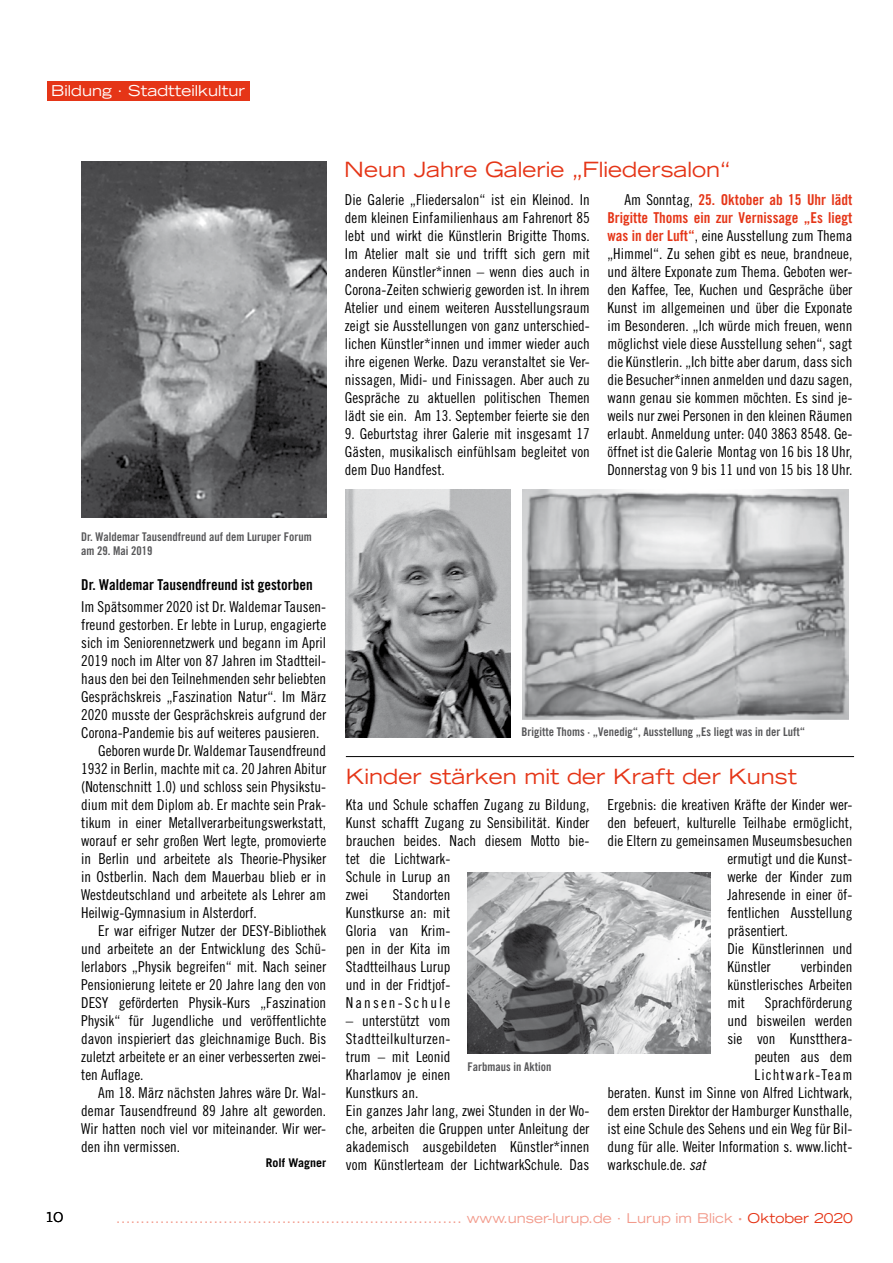
<style>
.page{position:relative;width:893px;height:1263px;background:#fff}
.page>*{position:absolute;margin:0;border:0;box-sizing:border-box;transform-origin:0 0}
.t1{font:expanded 21px "Trade Gothic LH";color:#e53517}
.t2{font:15px/18px "Trade Gothic Cond Eighteen";color:#000;text-align:justify}
.t3{font:15px/18px "Trade Gothic Bold Cond Twenty";color:#e53517;text-align:right}
.t4{font:15px "Trade Gothic Bold Cond Twenty";color:#000}
.t5{font:expanded 15px "Trade Gothic LH";color:#fff}
.t6{font:15px "Trade Gothic Cond Eighteen";letter-spacing:.075em;color:#000}
.t7{font:expanded 13.5px "Trade Gothic LH";color:#f29a8b}
.t8{font:expanded 13.5px "Trade Gothic LH";color:#000}
.t9{font:12px/14.4px "Trade Gothic Bold Cond Twenty";color:#58585a}
.t10{font:700 12px "Trade Gothic";color:#000}
.s1{font-family:"Trade Gothic Cond Eighteen";color:#000}
.s2{font-family:"Trade Gothic Bold Cond Twenty";color:#e53517}
.s3{font-family:"Trade Gothic Cond Eighteen Obl"}
.s4{font-weight:700}
.s5{color:#e53517}
</style>
<div class="page">
<div style="left:47px;top:81px;width:202px;height:20px;background:#e53517"></div>
<img style="left:81px;top:162px;width:246px;height:355px">
<img style="left:522px;top:490px;width:326px;height:229px">
<img style="left:346px;top:490px;width:164px;height:247px">
<img style="left:467px;top:872px;width:243px;height:182px">
<hr style="left:346px;top:756px;width:508px;height:1px;background:#000">
<p class="t5" style="left:51px;top:81px;width:195px">Bildung · Stadtteilkultur</p>
<h1 class="t1" style="left:344px;top:155px;width:388px">Neun Jahre Galerie „Fliedersalon“</h1>
<p class="t3" style="left:607px;top:191px;width:247px"><span class="s1">Am Sonntag,</span> 25. Oktober ab 15 Uhr lädt<br>Brigitte Thoms ein zur Vernissage „Es liegt</p>
<p class="t2" style="left:607px;top:227px;width:247px"><span class="s2">was in der Luft“</span>, eine Ausstellung zum Thema „Himmel“. Zu sehen gibt es neue, brandneue, und ältere Exponate zum Thema. Geboten wer&shy;den Kaffee, Tee, Kuchen und Gespräche über Kunst im allgemeinen und über die Exponate im Besonderen. „Ich würde mich freuen, wenn möglichst viele diese Ausstellung sehen“, sagt die Künstlerin. „Ich bitte aber darum, dass sich die Besucher*innen anmelden und dazu sagen, wann genau sie kommen möchten. Es sind je&shy;weils nur zwei Personen in den kleinen Räumen erlaubt. Anmeldung unter: 040 3863 8548. Ge&shy;öffnet ist die Galerie Montag von 16 bis 18 Uhr, Donnerstag von 9 bis 11 und von 15 bis 18 Uhr.</p>
<p class="t2" style="left:345px;top:191px;width:247px">Die Galerie „Fliedersalon“ ist ein Kleinod. In dem kleinen Einfamilienhaus am Fahrenort 85 lebt und wirkt die Künstlerin Brigitte Thoms.<br>Im Atelier malt sie und trifft sich gern mit anderen Künstler*innen – wenn dies auch in Corona-Zeiten schwierig geworden ist. In ihrem Atelier und einem weiteren Ausstellungsraum zeigt sie Ausstellungen von ganz unterschied&shy;lichen Künstler*innen und immer wieder auch ihre eigenen Werke. Dazu veranstaltet sie Ver&shy;nissagen, Midi- und Finissagen. Aber auch zu Gespräche zu aktuellen politischen Themen lädt sie ein. Am 13. September feierte sie den</p>
<p class="t2" style="left:345px;top:425px;width:247px">9. Geburtstag ihrer Galerie mit insgesamt 17<br>Gästen, musikalisch einfühlsam begleitet von dem Duo Handfest.</p>
<p class="t9" style="left:81px;top:529px;width:232px">Dr. Waldemar Tausendfreund auf dem Luruper Forum am 29. Mai 2019</p>
<p class="t4" style="left:81px;top:575px;width:233px">Dr. Waldemar Tausendfreund ist gestorben</p>
<p class="t2" style="left:81px;top:597px;width:247px">Im Spätsommer 2020 ist Dr. Waldemar Tausen-</p>
<p class="t2" style="left:81px;top:615px;width:247px">freund gestorben. Er lebte in Lurup, engagierte</p>
<p class="t2" style="left:81px;top:633px;width:247px">sich im Seniorennetzwerk und begann im April</p>
<p class="t2" style="left:81px;top:651px;width:247px">2019 noch im Alter von 87 Jahren im Stadtteil-</p>
<p class="t2" style="left:81px;top:669px;width:247px">haus den bei den Teilnehmenden sehr beliebten</p>
<p class="t2" style="left:81px;top:687px;width:247px">Gesprächskreis „Faszination Natur“. Im März</p>
<p class="t2" style="left:81px;top:705px;width:247px">2020 musste der Gesprächskreis aufgrund der</p>
<p class="t2" style="left:81px;top:723px;width:240px">Corona-Pandemie bis auf weiteres pausieren.</p>
<p class="t2" style="left:98px;top:741px;width:230px">Geboren wurde Dr. Waldemar Tausendfreund</p>
<p class="t2" style="left:81px;top:759px;width:247px">1932 in Berlin, machte mit ca. 20 Jahren Abitur</p>
<p class="t2" style="left:81px;top:777px;width:247px">(Notenschnitt 1.0) und schloss sein Physikstu-</p>
<p class="t2" style="left:81px;top:795px;width:247px">dium mit dem Diplom ab. Er machte sein Prak-</p>
<p class="t2" style="left:81px;top:813px;width:247px">tikum in einer Metallverarbeitungswerkstatt,</p>
<p class="t2" style="left:81px;top:831px;width:247px">worauf er sehr großen Wert legte, promovierte</p>
<p class="t2" style="left:81px;top:849px;width:247px">in Berlin und arbeitete als Theorie-Physiker</p>
<p class="t2" style="left:81px;top:867px;width:247px">in Ostberlin. Nach dem Mauerbau blieb er in</p>
<p class="t2" style="left:81px;top:885px;width:247px">Westdeutschland und arbeitete als Lehrer am</p>
<p class="t2" style="left:81px;top:903px;width:177px">Heilwig-Gymnasium in Alsterdorf.</p>
<p class="t2" style="left:98px;top:921px;width:230px">Er war eifriger Nutzer der DESY-Bibliothek</p>
<p class="t2" style="left:81px;top:939px;width:247px">und arbeitete an der Entwicklung des Schü-</p>
<p class="t2" style="left:81px;top:957px;width:247px">lerlabors „Physik begreifen“ mit. Nach seiner</p>
<p class="t2" style="left:81px;top:975px;width:247px">Pensionierung leitete er 20 Jahre lang den von</p>
<p class="t2" style="left:81px;top:993px;width:247px">DESY geförderten Physik-Kurs „Faszination</p>
<p class="t2" style="left:81px;top:1011px;width:247px">Physik“ für Jugendliche und veröffentlichte</p>
<p class="t2" style="left:81px;top:1029px;width:247px">davon inspieriert das gleichnamige Buch. Bis</p>
<p class="t2" style="left:81px;top:1047px;width:247px">zuletzt arbeitete er an einer verbesserten zwei-</p>
<p class="t2" style="left:81px;top:1065px;width:64px">ten Auflage.</p>
<p class="t2" style="left:98px;top:1083px;width:230px">Am 18. März nächsten Jahres wäre Dr. Wal-</p>
<p class="t2" style="left:81px;top:1101px;width:247px">demar Tausendfreund 89 Jahre alt geworden.</p>
<p class="t2" style="left:81px;top:1119px;width:247px">Wir hatten noch viel vor miteinander. Wir wer-</p>
<p class="t2" style="left:81px;top:1137px;width:101px">den ihn vermissen.</p>
<p class="t10" style="left:266px;top:1155px;width:62px">Rolf Wagner</p>
<p class="t9" style="left:521px;top:724px;width:285px">Brigitte Thoms · „Venedig“, Ausstellung „Es liegt was in der Luft“</p>
<h1 class="t1" style="left:346px;top:763px;width:453px">Kinder stärken mit der Kraft der Kunst</h1>
<p class="t2" style="left:346px;top:795px;width:245px;text-align:left">Kta und Schule schaffen Zugang zu Bildung,<br>Kunst schafft Zugang zu Sensibilität. Kinder brauchen beides. Nach diesem Motto bie&shy;tet die Lichtwark-<br>Schule in Lurup an<br>zwei</p>
<p class="t2" style="left:346px;top:885px;width:106px;text-indent:47px">Standorten Kunstkurse an: mit Gloria van Krim&shy;pen in der Kita im Stadtteilhaus Lurup und in der Fridtjof-Nansen-Schule</p>
<p class="t2" style="left:346px;top:1011px;width:245px;text-align:left">– unterstützt vom<br>Stadtteilkulturzen-<br>trum – mit Leonid<br>Kharlamov je einen<br>Kunstkurs an.<br>Ein ganzes Jahr lang, zwei Stunden in der Wo&shy;che, arbeiten die Gruppen unter Anleitung der akademisch ausgebildeten Künstler*innen vom Künstlerteam der LichtwarkSchule. Das</p>
<p class="t9" style="left:467px;top:1060px;width:85px">Farbmaus in Aktion</p>
<p class="t2" style="left:607px;top:795px;width:247px">Ergebnis: die kreativen Kräfte der Kinder wer-</p>
<p class="t2" style="left:607px;top:813px;width:247px">den befeuert, kulturelle Teilhabe ermöglicht,</p>
<p class="t2" style="left:607px;top:831px;width:247px">die Eltern zu gemeinsamen Museumsbesuchen</p>
<p class="t2" style="left:727px;top:849px;width:126px">ermutigt und die Kunst-</p>
<p class="t2" style="left:727px;top:867px;width:126px">werke der Kinder zum</p>
<p class="t2" style="left:727px;top:885px;width:126px">Jahresende in einer öf-</p>
<p class="t2" style="left:727px;top:903px;width:126px">fentlichen Ausstellung</p>
<p class="t2" style="left:727px;top:921px;width:62px">präsentiert.</p>
<p class="t2" style="left:727px;top:939px;width:126px">Die Künstlerinnen und</p>
<p class="t2" style="left:727px;top:957px;width:45px">Künstler</p>
<p class="t2" style="left:727px;top:957px;width:126px;text-indent:73px">verbinden künstlerisches Arbeiten mit</p>
<p class="t2" style="left:765px;top:993px;width:89px">Sprachförderung</p>
<p class="t2" style="left:727px;top:1011px;width:126px">und bisweilen werden</p>
<p class="t2" style="left:727px;top:1029px;width:126px">sie von Kunstthera-</p>
<p class="t2" style="left:754px;top:1047px;width:99px">peuten aus dem</p>
<p class="t6" style="left:754px;top:1066px;width:99px">Lichtwark-Team</p>
<p class="t2" style="left:607px;top:1083px;width:247px">beraten. Kunst im Sinne von Alfred Lichtwark,</p>
<p class="t2" style="left:607px;top:1101px;width:247px">dem ersten Direktor der Hamburger Kunsthalle,</p>
<p class="t2" style="left:607px;top:1119px;width:247px">ist eine Schule des Sehens und ein Weg für Bil-</p>
<p class="t2" style="left:607px;top:1137px;width:247px">dung für alle. Weiter Information s. www.licht-</p>
<p class="t2" style="left:607px;top:1155px;width:100px">warkschule.de. <span class="s3">sat</span></p>
<p class="t8" style="left:45px;top:1209px;width:20px">10</p>
<p class="t7" style="left:116px;top:1209px;width:6px">.......................................................................</p>
<p class="t7" style="left:467px;top:1209px;width:388px">www. unser-lurup. de · Lurup im Blick <span class="s4">·</span> <span class="s5">Oktober 2020</span></p>
</div>
